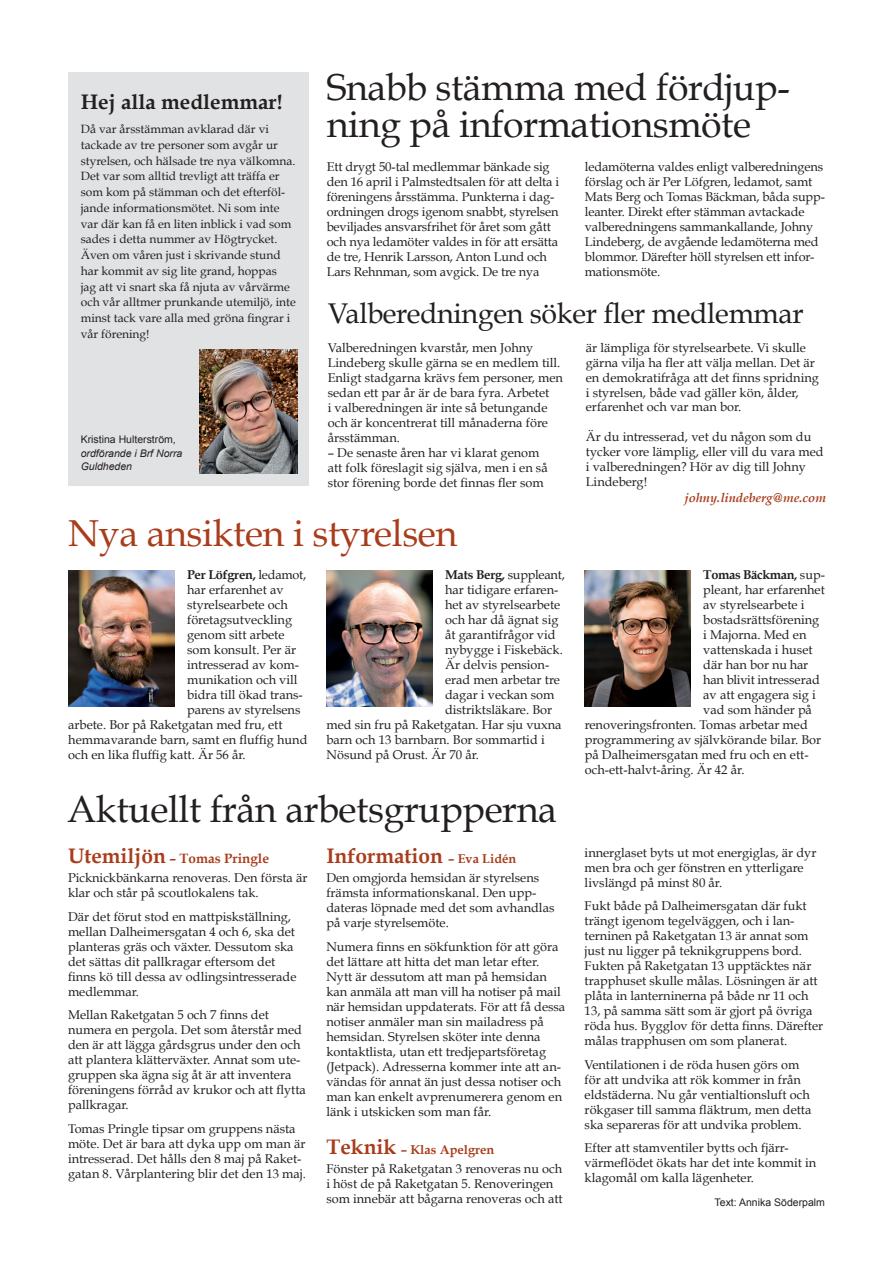
<style>
.page{position:relative;width:893px;height:1263px;background:#fff}
.page>*{position:absolute;margin:0;border:0;box-sizing:border-box;transform-origin:0 0}
.spalt1{font:37.5px/37.5px "Book Antiqua";letter-spacing:-.01em;color:#231f20}
.spalt1-2{font:37.5px "Book Antiqua";letter-spacing:-.01em;color:#a93d1b}
.spalt1-3{font:28.5px "Book Antiqua";letter-spacing:-.01em;color:#231f20}
.spalt1-4{font:700 21px "Book Antiqua";color:#a93d1b}
.spalt1-5{font:700 21px "Book Antiqua";color:#231f20}
.spalt1-6{font:700 13.5px "Book Antiqua";color:#a93d1b}
.spalt1-7{font:12.75px/15px "Book Antiqua";color:#231f20}
.spalt1-8{font:700 12.75px "Book Antiqua";letter-spacing:-.03em;color:#231f20}
.spalt1-9{font:italic 700 12.75px "Book Antiqua";color:#a93d1b}
.spalt1-10{font:700 12.75px "Book Antiqua";color:#a93d1b}
.spalt1-11{font:12.75px "Book Antiqua";letter-spacing:-.02em;color:#231f20}
.spalt1-12{font:12px/15.8px "Book Antiqua";color:#231f20}
.spalt1-13{font:italic 10.5px/13.5px "Arial";color:#231f20}
.spalt1-14{font:10.5px "Arial";color:#231f20}
.s1{font-style:normal}
.s2{font-weight:400}
.s3{font-weight:700}
.s4{font-size:21px}
.s5{font-size:12.75px}
</style>
<div class="page">
<div style="left:68px;top:72px;width:241px;height:414px;background:#e1e2e4"></div>
<img style="left:199px;top:350px;width:98px;height:123px">
<img style="left:68px;top:570px;width:106px;height:136px">
<img style="left:326px;top:570px;width:106px;height:136px">
<img style="left:584px;top:570px;width:106px;height:136px">
<p class="spalt1-5" style="left:81px;top:89px;width:203px">Hej alla medlemmar!</p>
<p class="spalt1-12" style="left:81px;top:121px;width:217px">Då var årsstämman avklarad där vi tackade av tre personer som avgår ur styrelsen, och hälsade tre nya välkomna.<br>Det var som alltid trevligt att träffa er som kom på stämman och det efterföl&shy;jande informationsmötet. Ni som inte var där kan få en liten inblick i vad som sades i detta nummer av Högtrycket.<br>Även om våren just i skrivande stund har kommit av sig lite grand, hoppas<br>jag att vi snart ska få njuta av vårvärme och vår alltmer prunkande utemiljö, inte minst tack vare alla med gröna fingrar i vår förening!</p>
<p class="spalt1-13" style="left:81px;top:433px;width:103px"><span class="s1">Kristina Hulterström, </span>ordförande i Brf Norra<br>Guldheden</p>
<p class="spalt1" style="left:327px;top:68px;width:465px">Snabb stämma med fördjup&shy;ning på informationsmöte</p>
<p class="spalt1-7" style="left:327px;top:159px;width:234px">Ett drygt 50-tal medlemmar bänkade sig den 16 april i Palmstedtsalen för att delta i föreningens årsstämma. Punkterna i dag&shy;ordningen drogs igenom snabbt, styrelsen beviljades ansvarsfrihet för året som gått och nya ledamöter valdes in för att ersätta de tre, Henrik Larsson, Anton Lund och Lars Rehnman, som avgick. De tre nya</p>
<p class="spalt1-7" style="left:585px;top:159px;width:242px">ledamöterna valdes enligt valberedningens förslag och är Per Löfgren, ledamot, samt Mats Berg och Tomas Bäckman, båda supp&shy;leanter. Direkt efter stämman avtackade valberedningens sammankallande, Johny Lindeberg, de avgående ledamöterna med blommor. Därefter höll styrelsen ett infor&shy;mationsmöte.</p>
<p class="spalt1-3" style="left:328px;top:295px;width:477px">Valberedningen söker fler medlemmar</p>
<p class="spalt1-7" style="left:328px;top:340px;width:237px">Valberedningen kvarstår, men Johny Lindeberg skulle gärna se en medlem till.<br>Enligt stadgarna krävs fem personer, men sedan ett par år är de bara fyra. Arbetet<br>i valberedningen är inte så betungande och är koncentrerat till månaderna före årsstämman.</p>
<p class="spalt1-7" style="left:328px;top:445px;width:222px">– De senaste åren har vi klarat genom att folk föreslagit sig själva, men i en så stor förening borde det finnas fler som</p>
<p class="spalt1-7" style="left:586px;top:340px;width:235px">är lämpliga för styrelsearbete. Vi skulle gärna vilja ha fler att välja mellan. Det är en demokratifråga att det finns spridning i styrelsen, både vad gäller kön, ålder,</p>
<p class="spalt1-7" style="left:586px;top:399px;width:157px">erfarenhet och var man bor.</p>
<p class="spalt1-7" style="left:586px;top:429px;width:239px">Är du intresserad, vet du någon som du tycker vore lämplig, eller vill du vara med i valberedningen? Hör av dig till Johny<br>Lindeberg!</p>
<p class="spalt1-9" style="left:684px;top:490px;width:143px">johny.lindeberg@me.com</p>
<p class="spalt1-2" style="left:68px;top:510px;width:391px">Nya ansikten i styrelsen</p>
<p class="spalt1-8" style="left:187px;top:568px;width:121px">Per Löfgren, <span class="s2">ledamot,</span></p>
<p class="spalt1-7" style="left:187px;top:582px;width:98px">har erfarenhet av</p>
<p class="spalt1-7" style="left:187px;top:597px;width:102px">styrelsearbete och</p>
<p class="spalt1-7" style="left:187px;top:612px;width:106px">företagsutveckling</p>
<p class="spalt1-7" style="left:187px;top:627px;width:99px">genom sitt arbete</p>
<p class="spalt1-7" style="left:187px;top:642px;width:111px">som konsult. Per är</p>
<p class="spalt1-7" style="left:187px;top:657px;width:113px">intresserad av kom-</p>
<p class="spalt1-7" style="left:187px;top:672px;width:112px">munikation och vill</p>
<p class="spalt1-7" style="left:187px;top:687px;width:117px">bidra till ökad trans-</p>
<p class="spalt1-7" style="left:187px;top:702px;width:115px">parens av styrelsens</p>
<p class="spalt1-7" style="left:68px;top:717px;width:216px">arbete. Bor på Raketgatan med fru, ett</p>
<p class="spalt1-7" style="left:68px;top:732px;width:241px">hemmavarande barn, samt en fluffig hund</p>
<p class="spalt1-7" style="left:68px;top:747px;width:179px">och en lika fluffig katt. Är 56 år.</p>
<p class="spalt1-11" style="left:445px;top:567px;width:121px"><span class="s3">Mats Berg,</span> suppleant,</p>
<p class="spalt1-7" style="left:445px;top:582px;width:115px">har tidigare erfaren-</p>
<p class="spalt1-7" style="left:445px;top:597px;width:117px">het av styrelsearbete</p>
<p class="spalt1-7" style="left:445px;top:612px;width:115px">och har då ägnat sig</p>
<p class="spalt1-7" style="left:445px;top:627px;width:112px">åt garantifrågor vid</p>
<p class="spalt1-7" style="left:445px;top:642px;width:119px">nybygge i Fiskebäck.</p>
<p class="spalt1-7" style="left:445px;top:657px;width:106px">Är delvis pension-</p>
<p class="spalt1-7" style="left:445px;top:672px;width:116px">erad men arbetar tre</p>
<p class="spalt1-7" style="left:445px;top:687px;width:111px">dagar i veckan som</p>
<p class="spalt1-7" style="left:445px;top:702px;width:109px">distriktsläkare. Bor</p>
<p class="spalt1-7" style="left:326px;top:717px;width:237px">med sin fru på Raketgatan. Har sju vuxna</p>
<p class="spalt1-7" style="left:326px;top:732px;width:220px">barn och 13 barnbarn. Bor sommartid i</p>
<p class="spalt1-7" style="left:326px;top:747px;width:154px">Nösund på Orust. Är 70 år.</p>
<p class="spalt1" style="left:67px;top:791px;width:491px">Aktuellt från arbetsgrupperna</p>
<p class="spalt1-6" style="left:68px;top:850px;width:203px"><span class="s4">Utemiljön</span> – Tomas Pringle</p>
<p class="spalt1-7" style="left:68px;top:870px;width:241px">Picknickbänkarna renoveras. Den första är klar och står på scoutlokalens tak.</p>
<p class="spalt1-7" style="left:68px;top:909px;width:230px">Där det förut stod en mattpiskställning, mellan Dalheimersgatan 4 och 6, ska det planteras gräs och växter. Dessutom ska det sättas dit pallkragar eftersom det finns kö till dessa av odlingsintresserade medlemmar.</p>
<p class="spalt1-7" style="left:68px;top:1007px;width:239px">Mellan Raketgatan 5 och 7 finns det numera en pergola. Det som återstår med den är att lägga gårdsgrus under den och att plantera klätterväxter. Annat som ute&shy;gruppen ska ägna sig åt är att inventera föreningens förråd av krukor och att flytta pallkragar.</p>
<p class="spalt1-7" style="left:68px;top:1121px;width:240px">Tomas Pringle tipsar om gruppens nästa möte. Det är bara att dyka upp om man är intresserad. Det hålls den 8 maj på Raket&shy;gatan 8. Vårplantering blir det den 13 maj.</p>
<p class="spalt1-4" style="left:326px;top:843px;width:191px">Information <span class="s5">– Eva Lidén</span></p>
<p class="spalt1-7" style="left:326px;top:870px;width:230px">Den omgjorda hemsidan är styrelsens främsta informationskanal. Den upp&shy;dateras löpnade med det som avhandlas på varje styrelsemöte.</p>
<p class="spalt1-7" style="left:326px;top:939px;width:240px">Numera finns en sökfunktion för att göra det lättare att hitta det man letar efter.<br>Nytt är dessutom att man på hemsidan kan anmäla att man vill ha notiser på mail när hemsidan uppdaterats. För att få dessa notiser anmäler man sin mailadress på hemsidan. Styrelsen sköter inte denna kontaktlista, utan ett tredjepartsföretag (Jetpack). Adresserna kommer inte att an&shy;vändas för annat än just dessa notiser och man kan enkelt avprenumerera genom en länk i utskicken som man får.</p>
<p class="spalt1-10" style="left:326px;top:1142px;width:169px"><span class="s4">Teknik</span> – Klas Apelgren</p>
<p class="spalt1-7" style="left:326px;top:1161px;width:238px">Fönster på Raketgatan 3 renoveras nu och i höst de på Raketgatan 5. Renoveringen som innebär att bågarna renoveras och att</p>
<p class="spalt1-8" style="left:703px;top:568px;width:123px">Tomas Bäckman, <span class="s2">sup-</span></p>
<p class="spalt1-7" style="left:703px;top:582px;width:123px">pleant, har erfarenhet</p>
<p class="spalt1-7" style="left:703px;top:597px;width:103px">av styrelsearbete i</p>
<p class="spalt1-7" style="left:703px;top:612px;width:118px">bostadsrättsförening</p>
<p class="spalt1-7" style="left:703px;top:627px;width:105px">i Majorna. Med en</p>
<p class="spalt1-7" style="left:703px;top:642px;width:111px">vattenskada i huset</p>
<p class="spalt1-7" style="left:703px;top:657px;width:106px">där han bor nu har</p>
<p class="spalt1-7" style="left:703px;top:672px;width:118px">han blivit intresserad</p>
<p class="spalt1-7" style="left:703px;top:687px;width:114px">av att engagera sig i</p>
<p class="spalt1-7" style="left:703px;top:702px;width:110px">vad som händer på</p>
<p class="spalt1-7" style="left:585px;top:717px;width:225px">renoveringsfronten. Tomas arbetar med</p>
<p class="spalt1-7" style="left:585px;top:732px;width:238px">programmering av självkörande bilar. Bor</p>
<p class="spalt1-7" style="left:585px;top:747px;width:225px">på Dalheimersgatan med fru och en ett-</p>
<p class="spalt1-7" style="left:585px;top:762px;width:161px">och-ett-halvt-åring. Är 42 år.</p>
<p class="spalt1-7" style="left:585px;top:845px;width:233px">innerglaset byts ut mot energiglas, är dyr men bra och ger fönstren en ytterligare livslängd på minst 80 år.</p>
<p class="spalt1-7" style="left:585px;top:898px;width:240px">Fukt både på Dalheimersgatan där fukt trängt igenom tegelväggen, och i lan&shy;terninen på Raketgatan 13 är annat som just nu ligger på teknikgruppens bord.<br>Fukten på Raketgatan 13 upptäcktes när trapphuset skulle målas. Lösningen är att plåta in lanterninerna på både nr 11 och 13, på samma sätt som är gjort på övriga röda hus. Bygglov för detta finns. Därefter målas trapphusen om som planerat.</p>
<p class="spalt1-7" style="left:585px;top:1057px;width:228px">Ventilationen i de röda husen görs om för att undvika att rök kommer in från eldstäderna. Nu går ventialtionsluft och rökgaser till samma fläktrum, men detta ska separeras för att undvika problem.</p>
<p class="spalt1-7" style="left:585px;top:1140px;width:233px">Efter att stamventiler bytts och fjärr&shy;värmeflödet ökats har det inte kommit in klagomål om kalla lägenheter.</p>
<p class="spalt1-14" style="left:715px;top:1195px;width:112px">Text: Annika Söderpalm</p>
</div>
